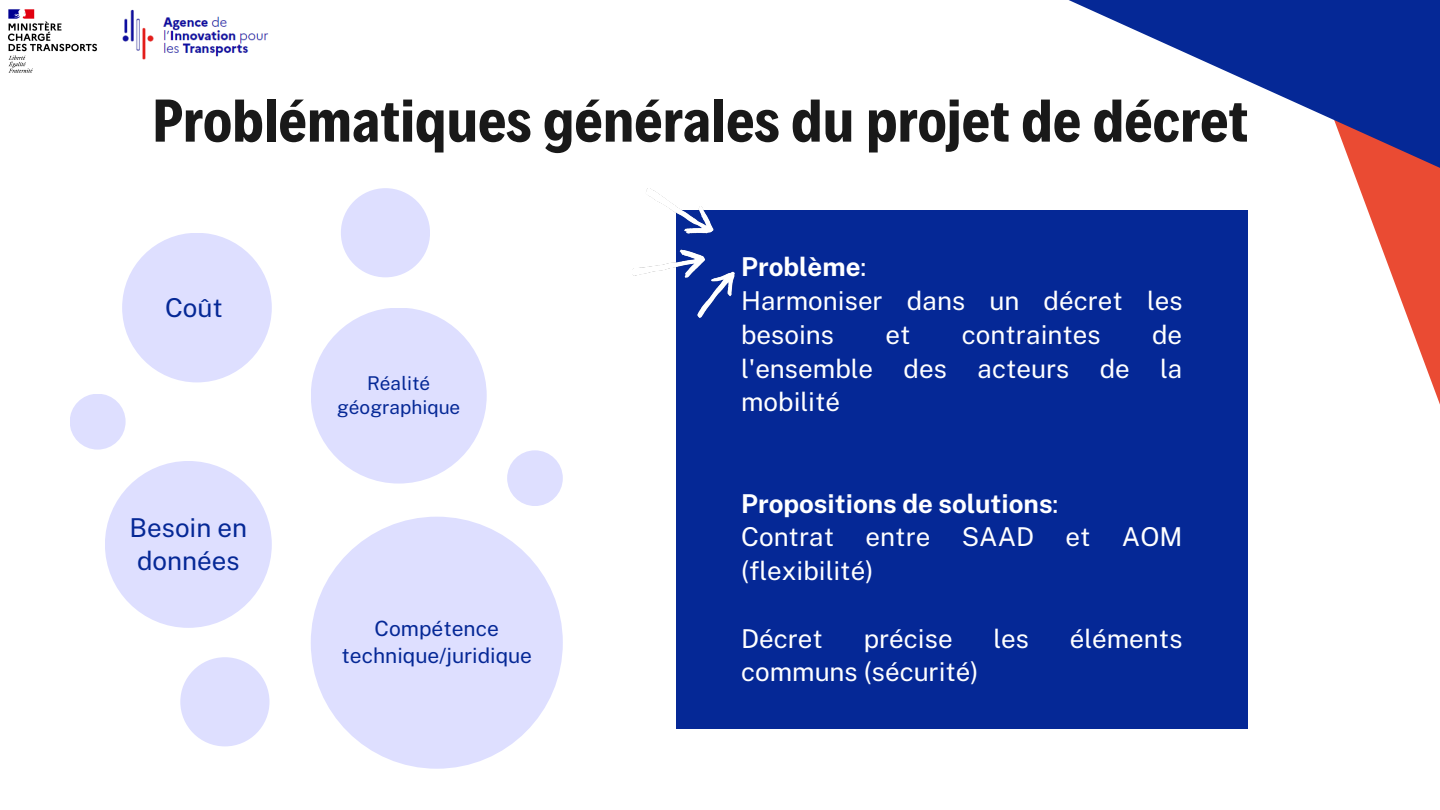
<style>
.page{position:relative;width:1440px;height:810px;background:#fff}
.page>*{position:absolute;margin:0;border:0;box-sizing:border-box;transform-origin:0 0}
.t1{font:700 61px "Decalotype";color:#191919}
.t2{font:26px/33.8px "Public Sans";color:#fff}
.t3{font:700 26px "Public Sans";color:#fff}
.t4{font:26px/33.8px "Public Sans";color:#052896}
.t5{font:21px/27px "Public Sans";color:#052896;text-align:center}
.t6{font:19px/24px "Public Sans";color:#052896;text-align:center}
.s1{font-weight:400}
</style>
<div class="page">
<div style="left:676px;top:211px;width:572px;height:518px;background:#052896"></div>
<svg style="left:1371px;top:219px;width:69px;height:186px"></svg>
<svg style="left:943px;top:0;width:497px;height:219px"></svg>
<img style="left:8px;top:9px;width:89px;height:64px">
<img style="left:122px;top:9px;width:147px;height:51px">
<div style="left:122px;top:233px;width:150px;height:149px;background:#dedfff;border-radius:50%"></div>
<div style="left:105px;top:461px;width:167px;height:167px;background:#dedfff;border-radius:50%"></div>
<div style="left:311px;top:308px;width:176px;height:176px;background:#dedfff;border-radius:50%"></div>
<div style="left:311px;top:517px;width:252px;height:252px;background:#dedfff;border-radius:50%"></div>
<img style="left:632px;top:188px;width:108px;height:130px">
<div style="left:341px;top:188px;width:89px;height:89px;background:#dedfff;border-radius:50%"></div>
<div style="left:180px;top:657px;width:90px;height:89px;background:#dedfff;border-radius:50%"></div>
<div style="left:70px;top:394px;width:56px;height:56px;background:#dedfff;border-radius:50%"></div>
<div style="left:507px;top:450px;width:56px;height:56px;background:#dedfff;border-radius:50%"></div>
<p class="t1" style="left:153px;top:80px;width:1097px">Problématiques générales du projet de décret</p>
<p class="t4" style="left:165px;top:290px;width:59px">Coût</p>
<p class="t4" style="left:130px;top:510px;width:119px">Besoin en données</p>
<p class="t6" style="left:337px;top:371px;width:125px">Réalité géographique</p>
<p class="t5" style="left:342px;top:615px;width:192px">Compétence technique/juridique</p>
<p class="t3" style="left:741px;top:252px;width:127px">Problème<span class="s1">:</span></p>
<p class="t2" style="left:741px;top:284px;width:443px">Harmoniser dans un décret les besoins</p>
<p class="t2" style="left:741px;top:318px;width:443px;text-align:justify;text-indent:411px">de l'ensemble des acteurs de la mobilité</p>
<p class="t2" style="left:886px;top:318px;width:27px">et</p>
<p class="t2" style="left:962px;top:318px;width:141px">contraintes</p>
<p class="t3" style="left:741px;top:488px;width:319px">Propositions de solutions<span class="s1">:</span></p>
<p class="t2" style="left:741px;top:520px;width:443px">Contrat entre SAAD et AOM (flexibilité)</p>
<p class="t2" style="left:741px;top:621px;width:83px">Décret</p>
<p class="t2" style="left:864px;top:621px;width:90px">précise</p>
<p class="t2" style="left:993px;top:621px;width:37px">les</p>
<p class="t2" style="left:1070px;top:621px;width:114px">éléments</p>
<p class="t2" style="left:741px;top:655px;width:239px">communs (sécurité)</p>
</div>
